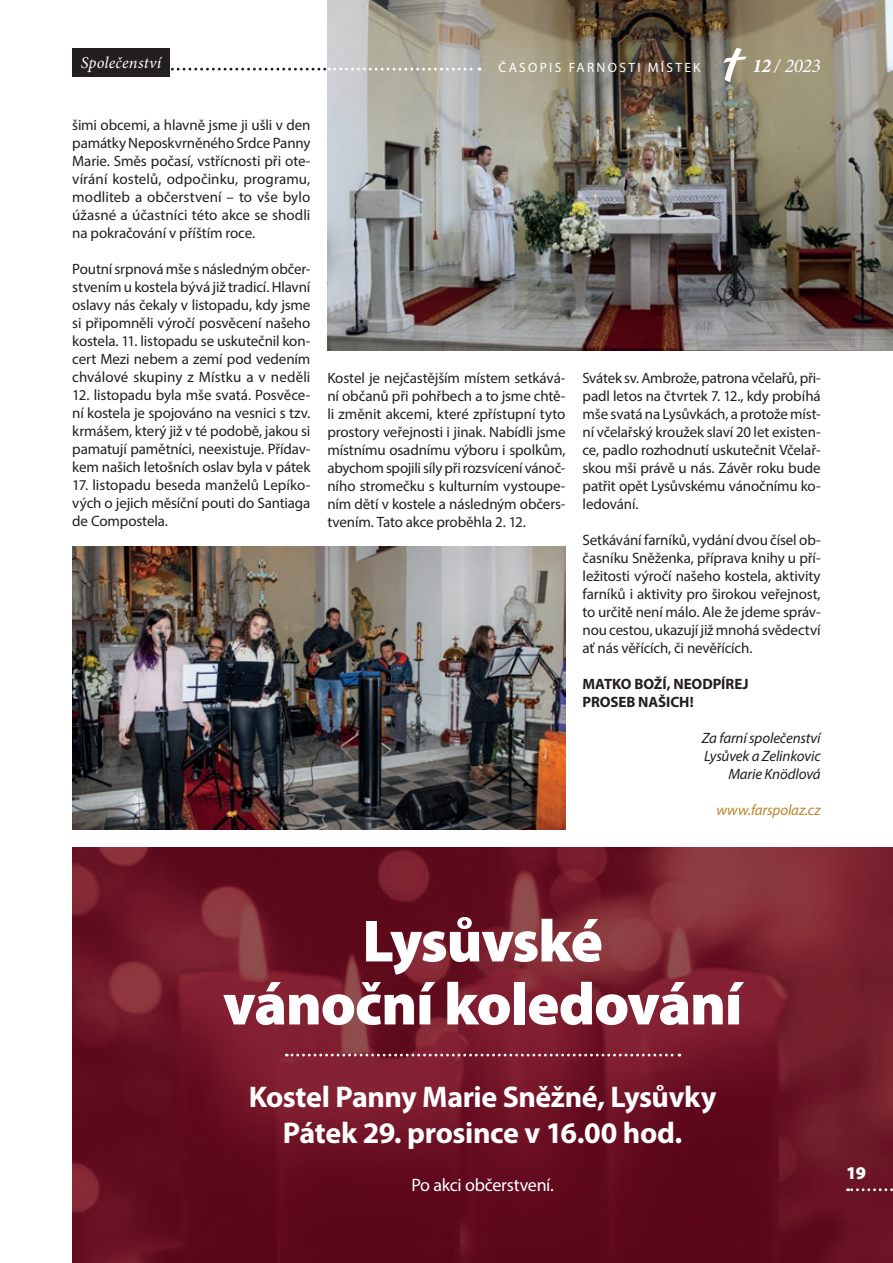
<style>
.page{position:relative;width:893px;height:1263px;background:#fff}
.page>*{position:absolute;margin:0;border:0;box-sizing:border-box;transform-origin:0 0}
.t1{font:900 60px/63px "Myriad Pro";letter-spacing:-.02em;color:#fff;text-align:center}
.t2{font:700 30px/36px "Myriad Pro";letter-spacing:-.015em;color:#fff;text-align:center}
.t3{font:italic 19.5px "Minion Pro";color:#fff}
.t4{font:18px "Myriad Pro";letter-spacing:-.02em;color:#fff}
.t5{font:900 18px "Myriad Pro";color:#fff}
.t6{font:italic 16.5px "Minion Pro";letter-spacing:.01em;color:#fff}
.t7{font:15px/18px "Myriad Pro";letter-spacing:-.01em;color:#231f20;text-align:justify}
.t8{font:italic 15px/18px "Myriad Pro";letter-spacing:-.015em;color:#231f20;text-align:right}
.t9{font:700 15px/18px "Myriad Pro";letter-spacing:-.005em;color:#231f20}
.t10{font:italic 15px "Myriad Pro";letter-spacing:-.005em;color:#bf8329}
.t11{font:13.5px "Myriad Pro";letter-spacing:.17em;color:#fff}
.s1{font-weight:700}
</style>
<div class="page">
<img style="left:72px;top:848px;width:821px;height:415px">
<svg style="left:286px;top:1054px;width:394px;height:2px"></svg>
<svg style="left:846px;top:1188px;width:47px;height:3px"></svg>
<img style="left:327px;top:0;width:566px;height:350px">
<img style="left:72px;top:546px;width:494px;height:283px">
<svg style="left:723px;top:48px;width:24px;height:34px"></svg>
<svg style="left:170px;top:68px;width:310px;height:3px"></svg>
<div style="left:72px;top:48px;width:98px;height:29px;background:#231f20"></div>
<p class="t6" style="left:81px;top:52px;width:82px">Společenství</p>
<p class="t11" style="left:498px;top:59px;width:204px">ČASOPIS FARNOSTI MÍSTEK</p>
<h3 class="t3" style="left:752px;top:52px;width:70px"><span class="s1">12</span> / 2023</h3>
<p class="t7" style="left:72px;top:116px;width:240px">šimi obcemi, a hlavně jsme ji ušli v den památky Neposkvrněného Srdce Panny Marie. Směs počasí, vstřícnosti při ote&shy;vírání kostelů, odpočinku, programu, modliteb a občerstvení – to vše bylo úžasné a účastníci této akce se shodli na pokračování v příštím roce.</p>
<p class="t7" style="left:72px;top:260px;width:240px">Poutní srpnová mše s následným občer&shy;stvením u kostela bývá již tradicí. Hlavní oslavy nás čekaly v listopadu, kdy jsme si připomněli výročí posvěcení našeho kostela. 11. listopadu se uskutečnil kon&shy;cert Mezi nebem a zemí pod vedením chválové skupiny z Místku a v neděli</p>
<p class="t7" style="left:72px;top:386px;width:240px">12. listopadu byla mše svatá. Posvěce&shy;ní kostela je spojováno na vesnici s tzv. krmášem, který již v té podobě, jakou si pamatují pamětníci, neexistuje. Přídav&shy;kem našich letošních oslav byla v pátek</p>
<p class="t7" style="left:72px;top:476px;width:240px">17. listopadu beseda manželů Lepíko&shy;vých o jejich měsíční pouti do Santiaga de Compostela.</p>
<p class="t7" style="left:327px;top:368px;width:240px">Kostel je nejčastějším místem setkává&shy;ní občanů při pohřbech a to jsme chtě&shy;li změnit akcemi, které zpřístupní tyto prostory veřejnosti i jinak. Nabídli jsme místnímu osadnímu výboru i spolkům, abychom spojili síly při rozsvícení vánoč&shy;ního stromečku s kulturním vystoupe&shy;ním dětí v kostele a následným občers&shy;tvením. Tato akce proběhla 2. 12.</p>
<p class="t7" style="left:583px;top:368px;width:240px">Svátek sv. Ambrože, patrona včelařů, při&shy;padl letos na čtvrtek 7. 12., kdy probíhá mše svatá na Lysůvkách, a protože míst&shy;ní včelařský kroužek slaví 20 let existen&shy;ce, padlo rozhodnutí uskutečnit Včelař&shy;skou mši právě u nás. Závěr roku bude patřit opět Lysůvskému vánočnímu ko&shy;ledování.</p>
<p class="t7" style="left:583px;top:530px;width:240px">Setkávání farníků, vydání dvou čísel ob&shy;časníku Sněženka, příprava knihy u pří&shy;ležitosti výročí našeho kostela, aktivity farníků i aktivity pro širokou veřejnost, to určitě není málo. Ale že jdeme správ&shy;nou cestou, ukazují již mnohá svědectví ať nás věřících, či nevěřících.</p>
<p class="t9" style="left:583px;top:674px;width:168px">MATKO BOŽÍ, NEODPÍREJ<br>PROSEB NAŠICH!</p>
<p class="t8" style="left:702px;top:728px;width:120px">Za farní společenství<br>Lysůvek a Zelinkovic<br>Marie Knödlová</p>
<p class="t10" style="left:716px;top:800px;width:106px">www.farspolaz.cz</p>
<h1 class="t1" style="left:223px;top:910px;width:521px">Lysůvské<br>vánoční koledování</h1>
<h2 class="t2" style="left:249px;top:1078px;width:469px">Kostel Panny Marie Sněžné, Lysůvky<br>Pátek 29. prosince v 16.00 hod.</h2>
<p class="t4" style="left:411px;top:1174px;width:144px">Po akci občerstvení.</p>
<p class="t5" style="left:846px;top:1162px;width:21px">19</p>
</div>
